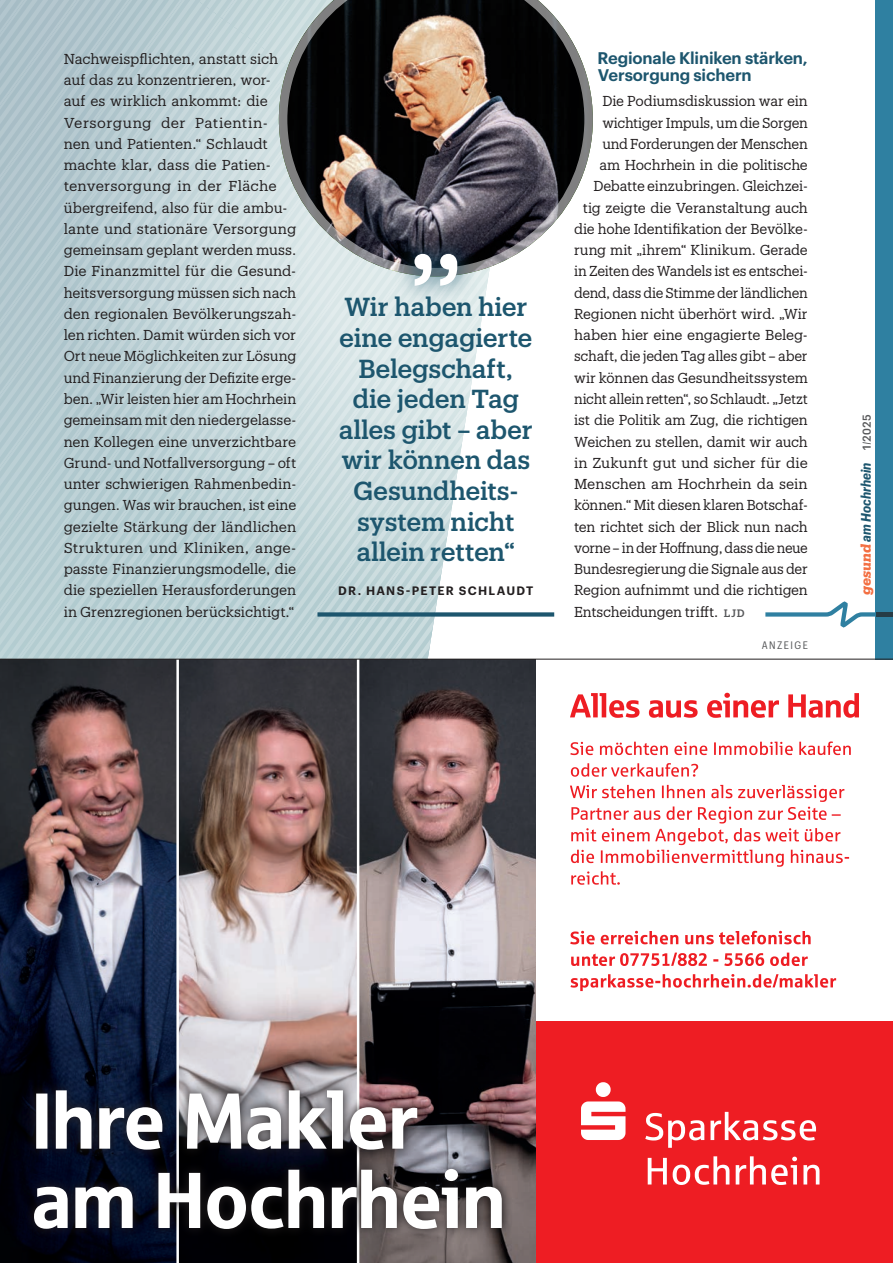
<style>
.page{position:relative;width:893px;height:1263px;background:#fff}
.page>*{position:absolute;margin:0;border:0;box-sizing:border-box;transform-origin:0 0}
.t1{font:500 25.5px/30.6px "Produkt";letter-spacing:-.015em;color:#1d566e;text-align:center}
.t2{font:600 16.5px/17px "Graphik";letter-spacing:-.01em;color:#1d566e}
.t3{font:14.1px/21.3px "Produkt";letter-spacing:-.01em;color:#231f20}
.t4{font:14.1px "Produkt";letter-spacing:-.01em;color:#231f20;scale:.96 1}
.t5{font:14.1px "Produkt";letter-spacing:-.03em;color:#231f20;scale:.96 1}
.t6{font:14.1px "Produkt";letter-spacing:-.035em;color:#231f20;scale:.95 1}
.t7{font:14.1px "Produkt";letter-spacing:.01em;color:#231f20}
.t8{font:italic 700 13.5px "Graphik Compact";color:#1d566e}
.t9{font:600 12px "Graphik";letter-spacing:.105em;color:#231f20}
.t10{font:10.65px "Graphik Compact";letter-spacing:.135em;color:#57585a}
.s1{font-weight:500;font-size:10.65px;color:#57585a}
.s2{font-family:"Produkt";color:#f36f42}
.s3{font-family:"Graphik";font-weight:500;font-style:normal;font-size:11.25px;color:#57585a}
</style>
<div class="page">
<svg style="left:0;top:0;width:534px;height:659px;fill:#b5ccd0"></svg>
<svg style="left:59px;top:0;width:496px;height:617px"></svg>
<div style="left:536px;top:1021px;width:357px;height:242px;background:#ee1d23"></div>
<svg style="left:570px;top:785px;width:279px;height:100px"></svg>
<svg style="left:571px;top:763px;width:127px;height:14px"></svg>
<svg style="left:570px;top:741px;width:281px;height:14px"></svg>
<svg style="left:570px;top:693px;width:289px;height:25px"></svg>
<img style="left:0;top:660px;width:536px;height:603px">
<hr style="left:176px;top:659px;width:3px;height:604px;background:#fff">
<hr style="left:357px;top:659px;width:2px;height:604px;background:#fff">
<svg style="left:24px;top:1158px;width:488px;height:81px"></svg>
<svg style="left:34px;top:1169px;width:468px;height:60px"></svg>
<svg style="left:25px;top:1079px;width:403px;height:81px"></svg>
<svg style="left:36px;top:1090px;width:381px;height:59px"></svg>
<svg style="left:581px;top:1082px;width:44px;height:58px"></svg>
<svg style="left:645px;top:1113px;width:59px;height:35px"></svg>
<svg style="left:710px;top:1112px;width:106px;height:28px"></svg>
<svg style="left:648px;top:1158px;width:19px;height:26px"></svg>
<svg style="left:673px;top:1156px;width:56px;height:29px"></svg>
<svg style="left:736px;top:1156px;width:61px;height:29px"></svg>
<svg style="left:803px;top:1165px;width:16px;height:19px"></svg>
<svg style="left:570px;top:974px;width:266px;height:17px"></svg>
<svg style="left:571px;top:952px;width:237px;height:14px"></svg>
<svg style="left:570px;top:931px;width:241px;height:13px"></svg>
<svg style="left:279px;top:0;width:314px;height:276px"></svg>
<div style="left:317px;top:612px;width:237px;height:5px;background:#1d566e"></div>
<svg style="left:395px;top:235px;width:81px;height:69px"></svg>
<svg style="left:414px;top:254px;width:43px;height:32px"></svg>
<svg style="left:765px;top:597px;width:111px;height:33px"></svg>
<div style="left:876px;top:0;width:17px;height:659px;background:#2f80a1"></div>
<hr style="left:0;top:659px;width:893px;height:1px;background:#231f20">
<div style="left:876px;top:612px;width:17px;height:5px;background:#263c46"></div>
<svg style="left:863px;top:442px;width:8px;height:2px"></svg>
<p class="t3" style="left:64px;top:47px;width:234px">Nachweispflichten, anstatt sich auf das zu konzentrieren, wor-<br>auf es wirklich ankommt: die Versorgung der Patientin&shy;nen und Patienten.“ Schlaudt machte klar, dass die Patien&shy;tenversorgung in der Fläche übergreifend, also für die ambu&shy;lante und stationäre Versorgung gemeinsam geplant werden muss.<br>Die Finanzmittel für die Gesund&shy;heitsversorgung müssen sich nach den regionalen Bevölkerungszah&shy;len richten. Damit würden sich vor Ort neue Möglichkeiten zur Lösung und Finanzierung der Defizite erge&shy;ben. „Wir leisten hier am Hochrhein gemeinsam mit den niedergelasse&shy;nen Kollegen eine unverzichtbare Grund- und Notfallversorgung – oft unter schwierigen Rahmenbedin&shy;gungen. Was wir brauchen, ist eine gezielte Stärkung der ländlichen Strukturen und Kliniken, ange&shy;passte Finanzierungsmodelle, die die speziellen Herausforderungen in Grenzregionen berücksichtigt.“</p>
<p class="t2" style="left:597px;top:48px;width:212px">Regionale Kliniken stärken,<br>Versorgung sichern</p>
<p class="t3" style="left:602px;top:90px;width:207px">Die Podiumsdiskussion war ein</p>
<p class="t4" style="left:602px;top:113px;width:216px">wichtiger Impuls, um die Sorgen</p>
<p class="t3" style="left:602px;top:132px;width:207px">und Forderungen der Menschen</p>
<p class="t3" style="left:599px;top:154px;width:210px">am Hochrhein in die politische</p>
<p class="t3" style="left:593px;top:175px;width:216px">Debatte einzubringen. Gleichzei-</p>
<p class="t3" style="left:583px;top:196px;width:226px">tig zeigte die Veranstaltung auch</p>
<p class="t3" style="left:574px;top:217px;width:235px">die hohe Identifikation der Bevölke-</p>
<p class="t3" style="left:574px;top:239px;width:235px">rung mit „ihrem“ Klinikum. Gerade</p>
<p class="t3" style="left:574px;top:260px;width:235px">in Zeiten des Wandels ist es entschei-</p>
<p class="t4" style="left:574px;top:283px;width:245px">dend, dass die Stimme der ländlichen</p>
<p class="t3" style="left:574px;top:302px;width:235px">Regionen nicht überhört wird. „Wir</p>
<p class="t3" style="left:574px;top:324px;width:235px">haben hier eine engagierte Beleg-</p>
<p class="t3" style="left:574px;top:345px;width:235px">schaft, die jeden Tag alles gibt – aber</p>
<p class="t3" style="left:574px;top:366px;width:235px">wir können das Gesundheitssystem</p>
<p class="t5" style="left:574px;top:389px;width:245px">nicht allein retten“, so Schlaudt. „Jetzt</p>
<p class="t3" style="left:574px;top:409px;width:235px">ist die Politik am Zug, die richtigen</p>
<p class="t3" style="left:574px;top:430px;width:235px">Weichen zu stellen, damit wir auch</p>
<p class="t7" style="left:574px;top:453px;width:235px">in Zukunft gut und sicher für die</p>
<p class="t3" style="left:574px;top:473px;width:235px">Menschen am Hochrhein da sein</p>
<p class="t3" style="left:574px;top:494px;width:235px">können.“ Mit diesen klaren Botschaf-</p>
<p class="t3" style="left:574px;top:515px;width:235px">ten richtet sich der Blick nun nach</p>
<p class="t6" style="left:574px;top:538px;width:248px">vorne – in der Hoffnung, dass die neue</p>
<p class="t3" style="left:574px;top:558px;width:235px">Bundesregierung die Signale aus der</p>
<p class="t3" style="left:574px;top:579px;width:235px">Region aufnimmt und die richtigen</p>
<p class="t3" style="left:574px;top:600px;width:172px">Entscheidungen trifft. <span class="s1">LJD</span></p>
<p class="t10" style="left:762px;top:637px;width:48px">ANZEIGE</p>
<h1 class="t1" style="left:339px;top:291px;width:196px">Wir haben hier eine engagierte<br>Belegschaft, die jeden Tag alles gibt – aber wir können das<br>Gesundheits&shy;system nicht allein retten“</h1>
<p class="t9" style="left:338px;top:582px;width:197px">DR. HANS-PETER SCHLAUDT</p>
<p class="t8" style="left:856px;top:595px;width:182px;rotate:-90deg"><span class="s2">gesund</span> am Hochrhein <span class="s3">1 2025</span></p>
</div>
